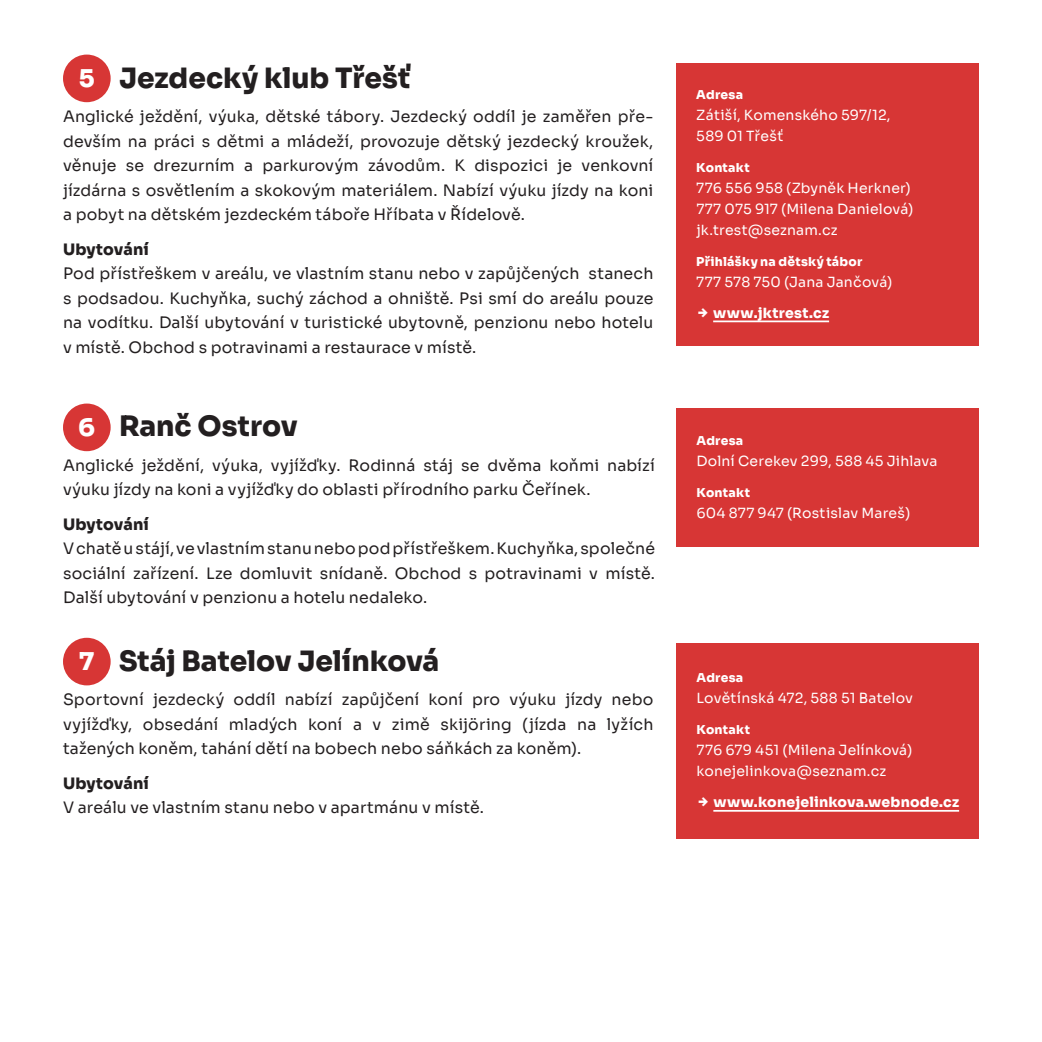
<style>
.page{position:relative;width:1042px;height:1042px;background:#fff}
.page>*{position:absolute;margin:0;border:0;box-sizing:border-box;transform-origin:0 0}
.t1{font:700 28px "Vysocina Sora";color:#231f20}
.t2{font:700 24.5px "Vysocina Sora";color:#fff}
.t3{font:15.75px/24.5px "Vysocina Sora";letter-spacing:.01em;color:#231f20;text-align:justify}
.t4{font:700 15.75px "Vysocina Sora";letter-spacing:.01em;color:#231f20}
.t5{font:14px/21px "Vysocina Sora";letter-spacing:.01em;color:#fff}
.t6{font:700 14px "Vysocina Sora";letter-spacing:.015em;color:#fff}
.t7{font:700 12.25px "Vysocina Sora";letter-spacing:.02em;color:#fff}
</style>
<div class="page">
<div style="left:676px;top:63px;width:303px;height:283px;background:#d73635"></div>
<hr style="left:713px;top:320px;width:116px;height:2px;background:#fff">
<div style="left:677px;top:408px;width:302px;height:138px;background:#d73635"></div>
<div style="left:63px;top:55px;width:48px;height:47px;background:#d73635;border-radius:50%"></div>
<div style="left:63px;top:403px;width:48px;height:48px;background:#d73635;border-radius:50%"></div>
<div style="left:677px;top:643px;width:302px;height:195px;background:#d73635"></div>
<hr style="left:713px;top:810px;width:246px;height:1px;background:#fff">
<div style="left:63px;top:638px;width:48px;height:47px;background:#d73635;border-radius:50%"></div>
<h1 class="t1" style="left:119px;top:61px;width:293px">Jezdecký klub Třešť</h1>
<p class="t3" style="left:63px;top:104px;width:592px">Anglické ježdění, výuka, dětské tábory. Jezdecký oddíl je zaměřen pře&shy;devším na práci s dětmi a mládeží, provozuje dětský jezdecký kroužek, věnuje se drezurním a parkurovým závodům. K dispozici je venkovní jízdárna s osvětlením a skokovým materiálem. Nabízí výuku jízdy na koni a pobyt na dětském jezdeckém táboře Hříbata v Řídelově.</p>
<p class="t4" style="left:63px;top:239px;width:87px">Ubytování</p>
<p class="t3" style="left:63px;top:261px;width:592px">Pod přístřeškem v areálu, ve vlastním stanu nebo v zapůjčených stanech s podsadou. Kuchyňka, suchý záchod a ohniště. Psi smí do areálu pouze na vodítku. Další ubytování v turistické ubytovně, penzionu nebo hotelu v místě. Obchod s potravinami a restaurace v místě.</p>
<h2 class="t2" style="left:79px;top:63px;width:17px">5</h2>
<h1 class="t1" style="left:119px;top:409px;width:180px">Ranč Ostrov</h1>
<p class="t3" style="left:63px;top:453px;width:593px">Anglické ježdění, výuka, vyjížďky. Rodinná stáj se dvěma koňmi nabízí výuku jízdy na koni a vyjížďky do oblasti přírodního parku Čeřínek.</p>
<p class="t4" style="left:63px;top:514px;width:87px">Ubytování</p>
<p class="t3" style="left:63px;top:536px;width:593px">V chatě u stájí, ve vlastním stanu nebo pod přístřeškem. Kuchyňka, společné sociální zařízení. Lze domluvit snídaně. Obchod s potravinami v místě.<br>Další ubytování v penzionu a hotelu nedaleko.</p>
<h2 class="t2" style="left:78px;top:412px;width:19px">6</h2>
<h1 class="t1" style="left:119px;top:644px;width:322px">Stáj Batelov Jelínková</h1>
<p class="t3" style="left:63px;top:688px;width:592px">Sportovní jezdecký oddíl nabízí zapůjčení koní pro výuku jízdy nebo vyjížďky, obsedání mladých koní a v zimě skijöring (jízda na lyžích tažených koněm, tahání dětí na bobech nebo sáňkách za koněm).</p>
<p class="t4" style="left:63px;top:773px;width:87px">Ubytování</p>
<p class="t3" style="left:63px;top:796px;width:422px">V areálu ve vlastním stanu nebo v apartmánu v místě.</p>
<h2 class="t2" style="left:79px;top:646px;width:17px">7</h2>
<p class="t7" style="left:696px;top:87px;width:48px">Adresa</p>
<p class="t5" style="left:696px;top:105px;width:196px">Zátiší, Komenského 597/12,<br>589 01 Třešť</p>
<p class="t7" style="left:696px;top:160px;width:55px">Kontakt</p>
<p class="t5" style="left:696px;top:178px;width:219px">776 556 958 (Zbyněk Herkner)<br>777 075 917 (Milena Danielová) jk.trest@seznam.cz</p>
<p class="t7" style="left:696px;top:254px;width:167px">Přihlášky na dětský tábor</p>
<p class="t5" style="left:696px;top:272px;width:198px">777 578 750 (Jana Jančová)</p>
<p class="t6" style="left:713px;top:304px;width:117px">www.jktrest.cz</p>
<p class="t7" style="left:696px;top:433px;width:48px">Adresa</p>
<p class="t5" style="left:696px;top:451px;width:242px">Dolní Cerekev 299, 588 45 Jihlava</p>
<p class="t7" style="left:696px;top:485px;width:55px">Kontakt</p>
<p class="t5" style="left:696px;top:503px;width:215px">604 877 947 (Rostislav Mareš)</p>
<p class="t7" style="left:696px;top:670px;width:48px">Adresa</p>
<p class="t5" style="left:696px;top:688px;width:218px">Lovětínská 472, 588 51 Batelov</p>
<p class="t7" style="left:696px;top:722px;width:55px">Kontakt</p>
<p class="t5" style="left:696px;top:740px;width:217px">776 679 451 (Milena Jelínková) konejelinkova@seznam.cz</p>
<p class="t6" style="left:713px;top:794px;width:247px">www.konejelinkova.webnode.cz</p>
</div>
